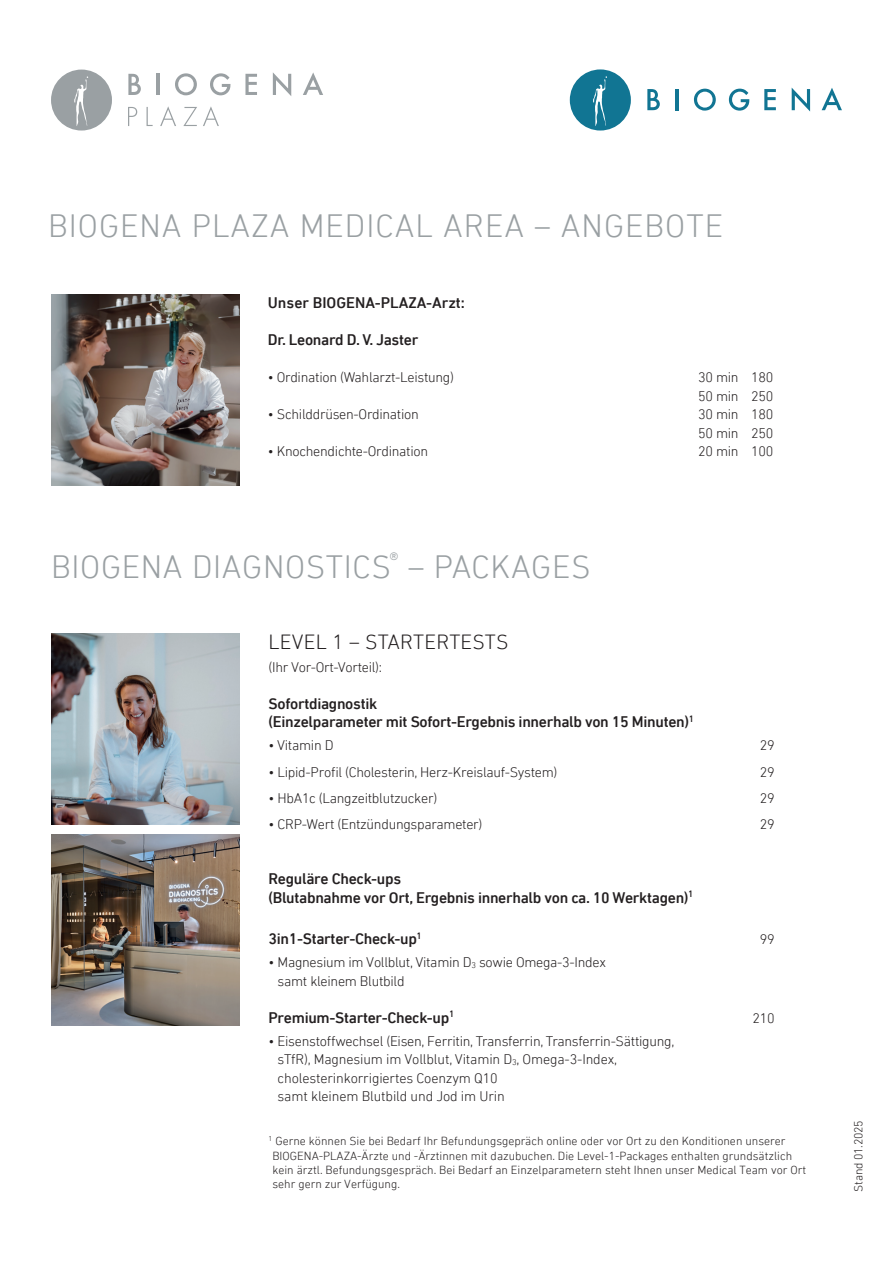
<style>
.page{position:relative;width:893px;height:1263px;background:#fff}
.page>*{position:absolute;margin:0;border:0;box-sizing:border-box;transform-origin:0 0}
.t1{font:300 33px "DIN Next LT Pro";letter-spacing:.03em;color:#9aa0a3}
.t2{font:300 21px "DIN Next LT Pro";letter-spacing:.01em;color:#231f20}
.t3{font:500 15.6px/18.6px "DIN Next LT Pro";letter-spacing:-.02em;color:#231f20}
.t4{font:500 15.6px "DIN Next LT Pro";color:#231f20}
.t5{font:300 14.25px/18.5px "DIN Next LT Pro";letter-spacing:-.02em;color:#231f20}
.t6{font:300 12px/14.4px "DIN Next LT Pro";color:#231f20}
.t7{font:300 12px "DIN Next LT Pro";letter-spacing:-.02em;color:#231f20}
.s1{font-size:8.55px}
</style>
<div class="page">
<img style="left:51px;top:294px;width:188px;height:191px">
<svg style="left:647px;top:89px;width:13px;height:21px"></svg>
<hr style="left:675px;top:89px;width:3px;height:21px;background:#117593">
<svg style="left:694px;top:89px;width:22px;height:22px"></svg>
<svg style="left:729px;top:89px;width:20px;height:22px"></svg>
<svg style="left:764px;top:89px;width:12px;height:21px"></svg>
<svg style="left:792px;top:88px;width:18px;height:23px"></svg>
<svg style="left:822px;top:88px;width:20px;height:22px"></svg>
<div style="left:570px;top:69px;width:61px;height:62px;background:#117593;border-radius:50%"></div>
<svg style="left:593px;top:76px;width:14px;height:50px"></svg>
<div style="left:51px;top:70px;width:61px;height:61px;background:#9aa0a3;border-radius:50%"></div>
<svg style="left:128px;top:107px;width:9px;height:19px"></svg>
<svg style="left:147px;top:107px;width:6px;height:19px"></svg>
<svg style="left:203px;top:106px;width:16px;height:20px"></svg>
<svg style="left:183px;top:107px;width:14px;height:19px"></svg>
<svg style="left:160px;top:106px;width:16px;height:20px"></svg>
<svg style="left:74px;top:76px;width:14px;height:50px"></svg>
<svg style="left:128px;top:74px;width:13px;height:21px"></svg>
<hr style="left:156px;top:74px;width:3px;height:21px;background:#9aa0a3">
<svg style="left:175px;top:73px;width:22px;height:22px"></svg>
<svg style="left:210px;top:73px;width:20px;height:22px"></svg>
<svg style="left:245px;top:74px;width:12px;height:21px"></svg>
<svg style="left:273px;top:72px;width:18px;height:24px"></svg>
<svg style="left:303px;top:72px;width:20px;height:23px"></svg>
<img style="left:51px;top:834px;width:188px;height:191px">
<img style="left:51px;top:634px;width:188px;height:191px">
<h1 class="t1" style="left:48px;top:207px;width:676px">BIOGENA PLAZA MEDICAL AREA – ANGEBOTE</h1>
<p class="t4" style="left:268px;top:294px;width:199px">Unser BIOGENA-PLAZA-Arzt:</p>
<p class="t3" style="left:268px;top:330px;width:152px">Dr. Leonard D. V. Jaster</p>
<p class="t5" style="left:268px;top:368px;width:188px">• Ordination (Wahlarzt-Leistung)</p>
<p class="t5" style="left:698px;top:368px;width:77px">30 min 180<br>50 min 250</p>
<p class="t5" style="left:268px;top:405px;width:152px">• Schilddrüsen-Ordination</p>
<p class="t5" style="left:698px;top:405px;width:77px">30 min 180<br>50 min 250</p>
<p class="t5" style="left:268px;top:442px;width:162px">• Knochendichte-Ordination</p>
<p class="t5" style="left:698px;top:442px;width:77px">20 min 100</p>
<h1 class="t1" style="left:51px;top:547px;width:541px">BIOGENA DIAGNOSTICS<sup>®</sup> – PACKAGES</h1>
<h2 class="t2" style="left:269px;top:630px;width:242px">LEVEL 1 – STARTERTESTS</h2>
<p class="t5" style="left:269px;top:658px;width:115px">(Ihr Vor-Ort-Vorteil):</p>
<p class="t3" style="left:269px;top:694px;width:427px">Sofortdiagnostik<br>(Einzelparameter mit Sofort-Ergebnis innerhalb von 15 Minuten)<sup>1</sup></p>
<p class="t5" style="left:269px;top:736px;width:66px">• Vitamin D</p>
<p class="t5" style="left:760px;top:736px;width:16px">29</p>
<p class="t5" style="left:269px;top:762px;width:290px">• Lipid-Profil (Cholesterin, Herz-Kreislauf-System)</p>
<p class="t5" style="left:760px;top:762px;width:16px">29</p>
<p class="t5" style="left:269px;top:788px;width:170px">• HbA1c (Langzeitblutzucker)</p>
<p class="t5" style="left:760px;top:788px;width:16px">29</p>
<p class="t5" style="left:269px;top:814px;width:215px">• CRP-Wert (Entzündungsparameter)</p>
<p class="t5" style="left:760px;top:814px;width:16px">29</p>
<p class="t3" style="left:269px;top:869px;width:426px">Reguläre Check-ups<br>(Blutabnahme vor Ort, Ergebnis innerhalb von ca. 10 Werktagen)<sup>1</sup></p>
<p class="t3" style="left:269px;top:929px;width:155px">3in1-Starter-Check-up<sup>1</sup></p>
<p class="t5" style="left:760px;top:930px;width:16px">99</p>
<p class="t5" style="left:278px;top:953px;width:330px;text-indent:-9px">• Magnesium im Vollblut, Vitamin D<span class="s1">3</span> sowie Omega-3-Index samt kleinem Blutbild</p>
<p class="t3" style="left:269px;top:1008px;width:187px">Premium-Starter-Check-up<sup>1</sup></p>
<p class="t5" style="left:752px;top:1008px;width:24px">210</p>
<p class="t5" style="left:278px;top:1032px;width:398px;text-indent:-9px">• Eisenstoffwechsel (Eisen, Ferritin, Transferrin, Transferrin-Sättigung, sTfR), Magnesium im Vollblut, Vitamin D<span class="s1">3</span>, Omega-3-Index, cholesterinkorrigiertes Coenzym Q10<br>samt kleinem Blutbild und Jod im Urin</p>
<p class="t6" style="left:272px;top:1134px;width:535px;text-indent:-4px"><sup>1</sup> Gerne können Sie bei Bedarf Ihr Befundungsgepräch online oder vor Ort zu den Konditionen unserer BIOGENA-PLAZA-Ärzte und -Ärztinnen mit dazubuchen. Die Level-1-Packages enthalten grundsätzlich kein ärztl. Befundungsgespräch. Bei Bedarf an Einzelparametern steht Ihnen unser Medical Team vor Ort sehr gern zur Verfügung.</p>
<p class="t7" style="left:851px;top:1191px;width:72px;rotate:-90deg">Stand 01.2025</p>
</div>
